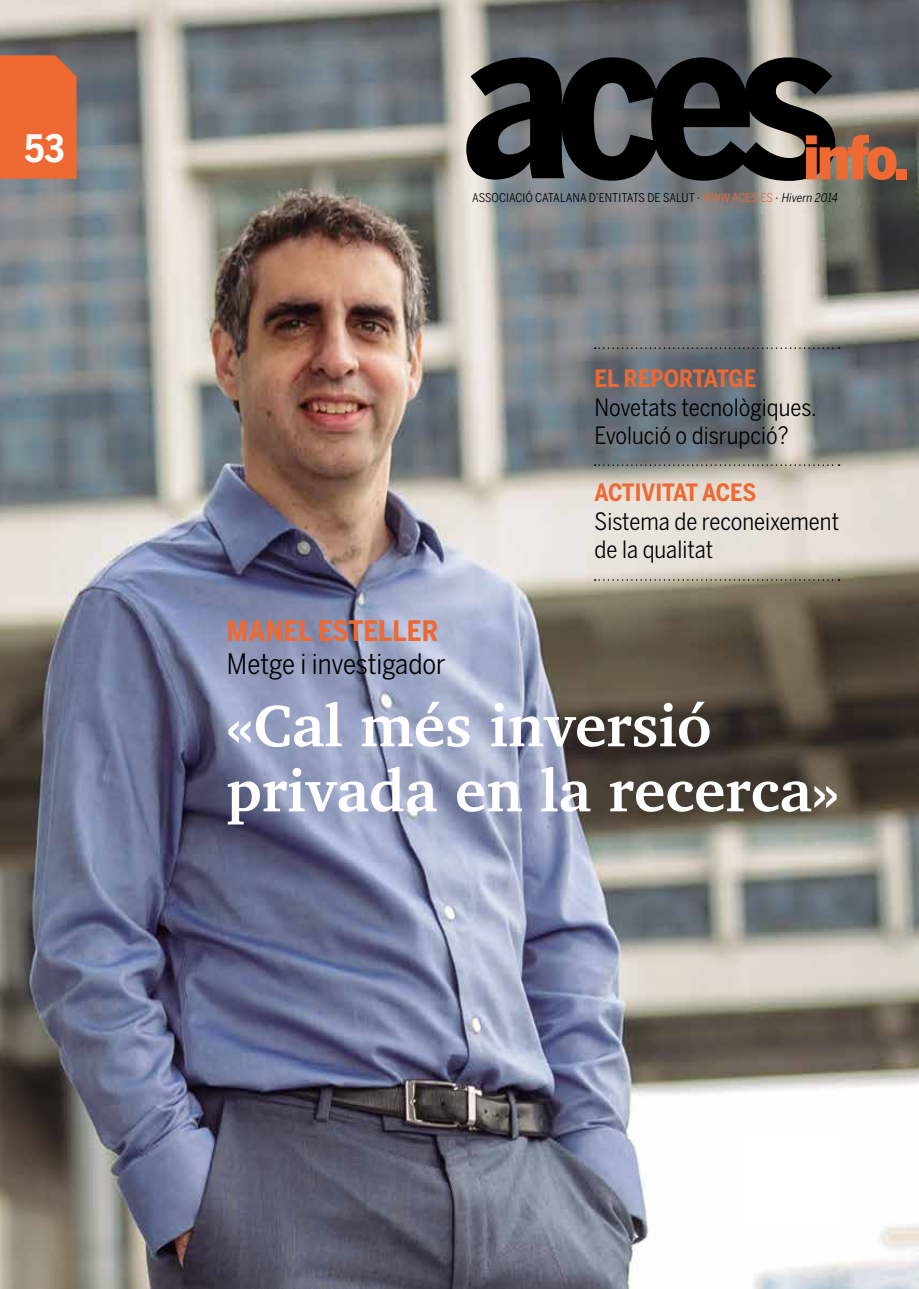
<style>
.page{position:relative;width:919px;height:1289px;background:#fff}
.page>*{position:absolute;margin:0;border:0;box-sizing:border-box;transform-origin:0 0}
.t1{font:700 222.15px "Benton Sans Cond";color:#000}
.t2{font:700 60px/64.9px "Charter";color:#fff}
.t3{font:900 60px "Benton Sans Cond";color:#ef6932}
.t4{font:700 37.5px "Benton Sans Cond";color:#fff}
.t5{font:28.05px "Benton Sans Cond";color:#000}
.t6{font:700 28.05px "Benton Sans Cond";color:#ef6932}
.t7{font:23.7px/28.5px "Benton Sans Cond";color:#000}
.t8{font:700 23.7px "Benton Sans Cond";color:#ef6932}
.t9{font:12px "Benton Sans Cond";letter-spacing:.005em;color:#000}
.s1{color:#ef6932}
.s2{font-style:italic}
</style>
<div class="page">
<img style="left:0;top:0;width:918px;height:1288px">
<div style="left:0;top:55px;width:77px;height:124px;background:#ef6932"></div>
<svg style="left:594px;top:347px;width:245px;height:2px"></svg>
<svg style="left:594px;top:464px;width:245px;height:2px"></svg>
<svg style="left:594px;top:579px;width:245px;height:1px"></svg>
<div style="left:741px;top:1131px;width:97px;height:97px;background:#fff"></div>
<h3 class="t4" style="left:25px;top:126px;width:42px">53</h3>
<h1 class="t1" style="left:461px;top:-33px;width:380px">aces</h1>
<h2 class="t3" style="left:803px;top:122px;width:107px">info.</h2>
<p class="t9" style="left:472px;top:190px;width:369px">ASSOCIACIÓ CATALANA D’ENTITATS DE SALUT · <span class="s1">WWW.ACES.ES</span> · <span class="s2">Hivern 2014</span></p>
<p class="t8" style="left:594px;top:365px;width:163px">EL REPORTATGE</p>
<p class="t7" style="left:594px;top:393px;width:224px">Novetats tecnològiques.<br>Evolució o disrupció?</p>
<p class="t8" style="left:594px;top:478px;width:163px">ACTIVITAT ACES</p>
<p class="t7" style="left:594px;top:506px;width:246px">Sistema de reconeixement de la qualitat</p>
<p class="t6" style="left:227px;top:614px;width:213px">MANEL ESTELLER</p>
<p class="t5" style="left:227px;top:647px;width:220px">Metge i investigador</p>
<h2 class="t2" style="left:226px;top:692px;width:614px">«Cal més inversió privada en la recerca»</h2>
</div>
